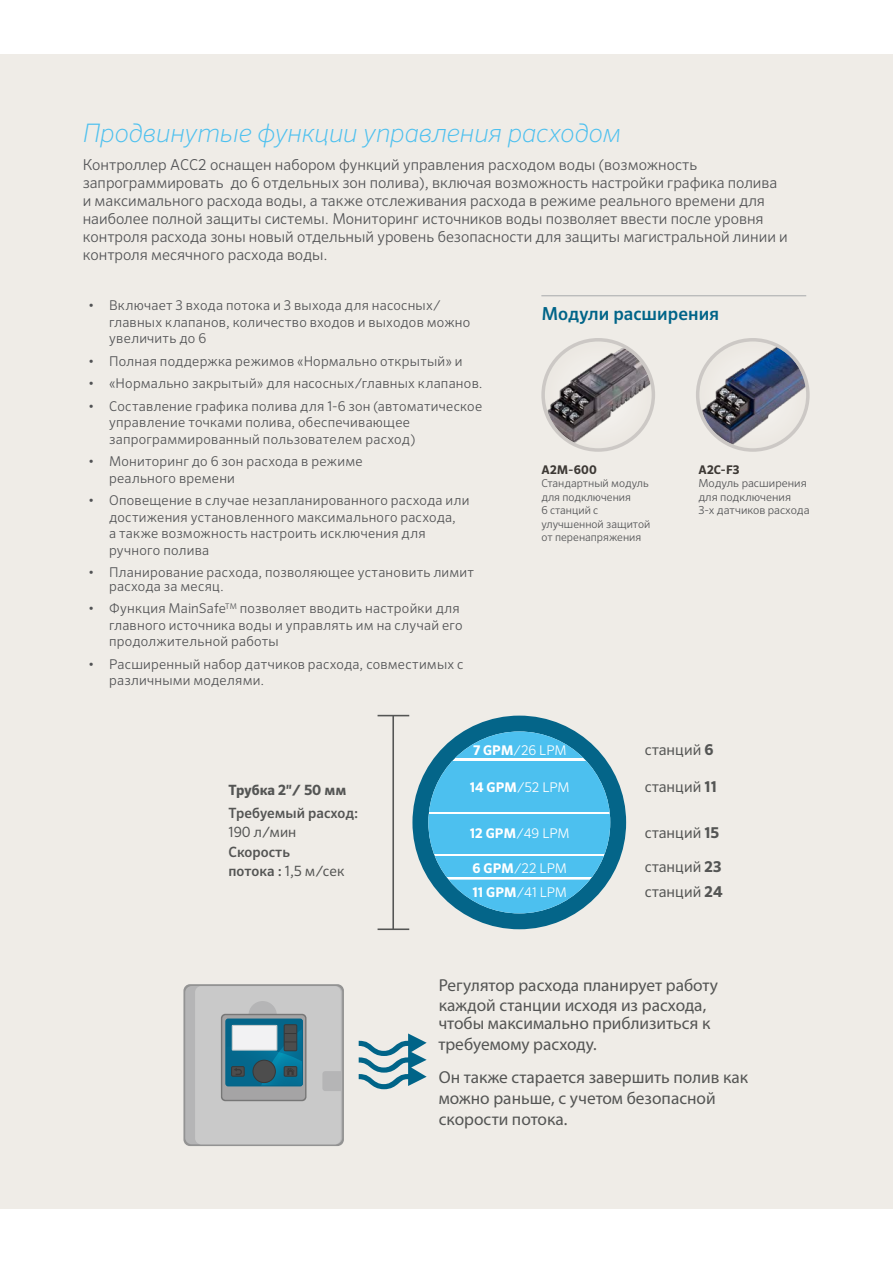
<style>
.page{position:relative;width:893px;height:1263px;background:#fff}
.page>*{position:absolute;margin:0;border:0;box-sizing:border-box;transform-origin:0 0}
.t1{font:italic 200 25.5px "Sero Pro";letter-spacing:-.005em;color:#4cc0ef}
.t2{font:500 18px "Sero Pro";color:#006488}
.t3{font:17.4px/20.9px "Myriad Pro";color:#545554}
.t4{font:300 15px/18px "Sero Pro";color:#515254}
.t5{font:15px/24.5px "Sero Pro";color:#545554}
.t6{font:500 14.25px/18.9px "Sero Pro";color:#545554}
.t7{font:700 14.25px "Sero Pro";color:#545554}
.t8{font:14.25px "Sero Pro";color:#545554}
.t9{font:300 13.5px/16.5px "Sero Pro";letter-spacing:.015em;color:#515254}
.t10{font:300 13.35px/24.3px "Sero Pro";color:#fff}
.t11{font:700 12px "Sero Pro";letter-spacing:.015em;color:#3d3935}
.t12{font:300 10.95px/13.5px "Sero Pro";color:#515254}
.t13{font:300 10.8px/13.5px "Sero Pro";color:#515254}
.s1{font-weight:400}
.s2{font-weight:700}
</style>
<div class="page">
<div style="left:0;top:54px;width:893px;height:1155px;background:#efece7"></div>
<img style="left:545px;top:341px;width:107px;height:107px;border-radius:53px">
<div style="left:541px;top:338px;width:114px;height:114px;border:4px solid #b5b1af;border-radius:50%"></div>
<img style="left:699px;top:341px;width:107px;height:107px;border-radius:53px">
<div style="left:696px;top:338px;width:114px;height:114px;border:4px solid #b5b1af;border-radius:50%"></div>
<hr style="left:541px;top:295px;width:265px;height:1px;background:#a7a9ac">
<svg style="left:359px;top:1033px;width:68px;height:56px"></svg>
<svg style="left:183px;top:984px;width:161px;height:162px"></svg>
<div style="left:185px;top:986px;width:157px;height:158px;background:#b5b5b6;border-radius:6px"></div>
<div style="left:195px;top:986px;width:146px;height:158px;background:#c9c9c9;border-radius:6px"></div>
<div style="left:248px;top:1001px;width:29px;height:28px;background:#b5b5b6;border-radius:50%"></div>
<div style="left:221px;top:1014px;width:85px;height:87px;background:#767676;border-radius:4px"></div>
<div style="left:222px;top:1015px;width:83px;height:85px;background:#a5a4a5;border-radius:3px"></div>
<div style="left:225px;top:1018px;width:78px;height:68px;border:1px solid #046589;border-radius:2px"></div>
<svg style="left:322px;top:1071px;width:19px;height:20px"></svg>
<svg style="left:226px;top:1019px;width:76px;height:67px;background:#478297"></svg>
<div style="left:412px;top:716px;width:214px;height:213px;background:#046589;border-radius:50%"></div>
<svg style="left:428px;top:731px;width:182px;height:182px;background:#e5f5fc"></svg>
<hr style="left:392px;top:716px;width:2px;height:213px;background:#545554">
<hr style="left:378px;top:928px;width:31px;height:2px;background:#545554">
<hr style="left:378px;top:715px;width:31px;height:1px;background:#545554">
<svg style="left:441px;top:880px;width:157px;height:33px"></svg>
<div style="left:429px;top:856px;width:177px;height:21px;background:#4cc0ef"></div>
<div style="left:428px;top:814px;width:182px;height:40px;background:#4cc0ef"></div>
<div style="left:428px;top:761px;width:182px;height:50px;background:#4cc0ef"></div>
<svg style="left:448px;top:731px;width:140px;height:27px;fill:#4cc0ef"></svg>
<h1 class="t1" style="left:83px;top:118px;width:540px">Продвинутые функции управления расходом</h1>
<p class="t4" style="left:83px;top:155px;width:707px">Контроллер АСС2 оснащен набором функций управления расходом воды (возможность запрограммировать до 6 отдельных зон полива), включая возможность настройки графика полива и максимального расхода воды, а также отслеживания расхода в режиме реального времени для наиболее полной защиты системы. Мониторинг источников воды позволяет ввести после уровня контроля расхода зоны новый отдельный уровень безопасности для защиты магистральной линии и контроля месячного расхода воды.</p>
<p class="t9" style="left:109px;top:297px;width:363px;text-indent:-21px">• Включает 3 входа потока и 3 выхода для насосных/ главных клапанов, количество входов и выходов можно увеличить до 6</p>
<p class="t9" style="left:88px;top:353px;width:376px">• Полная поддержка режимов «Нормально открытый» и</p>
<p class="t9" style="left:88px;top:375px;width:396px">• «Нормально закрытый» для насосных/главных клапанов.</p>
<p class="t9" style="left:109px;top:398px;width:375px;text-indent:-21px">• Составление графика полива для 1-6 зон (автоматическое управление точками полива, обеспечивающее запрограммированный пользователем расход)</p>
<p class="t9" style="left:109px;top:453px;width:255px;text-indent:-21px">• Мониторинг до 6 зон расхода в режиме реального времени</p>
<p class="t9" style="left:109px;top:492px;width:362px;text-indent:-21px">• Оповещение в случае незапланированного расхода или достижения установленного максимального расхода,<br>а также возможность настроить исключения для ручного полива</p>
<p class="t9" style="left:109px;top:566px;width:366px;line-height:13.5px;text-indent:-21px">• Планирование расхода, позволяющее установить лимит расхода за месяц.</p>
<p class="t9" style="left:109px;top:600px;width:355px;text-indent:-21px">• Функция MainSafe<sup>TM</sup> позволяет вводить настройки для главного источника воды и управлять им на случай его продолжительной работы</p>
<p class="t9" style="left:109px;top:656px;width:356px;text-indent:-21px">• Расширенный набор датчиков расхода, совместимых с различными моделями.</p>
<h2 class="t2" style="left:541px;top:303px;width:179px">Модули расширения</h2>
<p class="t11" style="left:541px;top:462px;width:57px">A2M-600</p>
<p class="t13" style="left:541px;top:477px;width:111px">Стандартный модуль для подключения<br>6 станций с улучшенной защитой от перенапряжения</p>
<p class="t11" style="left:698px;top:462px;width:43px">A2C-F3</p>
<p class="t12" style="left:698px;top:476px;width:113px">Модуль расширения для подключения<br>3-х датчиков расхода</p>
<p class="t7" style="left:228px;top:781px;width:119px">Трубка 2″/ 50 мм</p>
<p class="t6" style="left:228px;top:803px;width:131px">Требуемый расход:</p>
<p class="t8" style="left:228px;top:823px;width:69px">190 л/мин</p>
<p class="t6" style="left:228px;top:843px;width:118px">Скорость<br>потока : <span class="s1">1,5 м/сек</span></p>
<p class="t10" style="left:473px;top:738px;width:95px"><span class="s2">7 GPM</span>/26 LPM</p>
<p class="t10" style="left:470px;top:774px;width:101px"><span class="s2">14 GPM</span>/52 LPM</p>
<p class="t10" style="left:470px;top:821px;width:101px"><span class="s2">12 GPM</span>/49 LPM</p>
<p class="t10" style="left:472px;top:855px;width:96px"><span class="s2">6 GPM</span>/22 LPM<br><span class="s2">11 GPM</span>/41 LPM</p>
<p class="t5" style="left:645px;top:737px;width:70px">станций <span class="s2">6</span></p>
<p class="t5" style="left:645px;top:774px;width:73px">станций <span class="s2">11</span></p>
<p class="t5" style="left:645px;top:820px;width:76px">станций <span class="s2">15</span></p>
<p class="t5" style="left:645px;top:855px;width:79px">станций <span class="s2">23 </span>станций <span class="s2">24</span></p>
<p class="t3" style="left:439px;top:974px;width:281px">Регулятор расхода планирует работу каждой станции исходя из расхода,</p>
<p class="t3" style="left:438px;top:1013px;width:273px">чтобы максимально приблизиться к требуемому расходу.</p>
<p class="t3" style="left:439px;top:1067px;width:311px">Он также старается завершить полив как можно раньше, с учетом безопасной скорости потока.</p>
</div>
